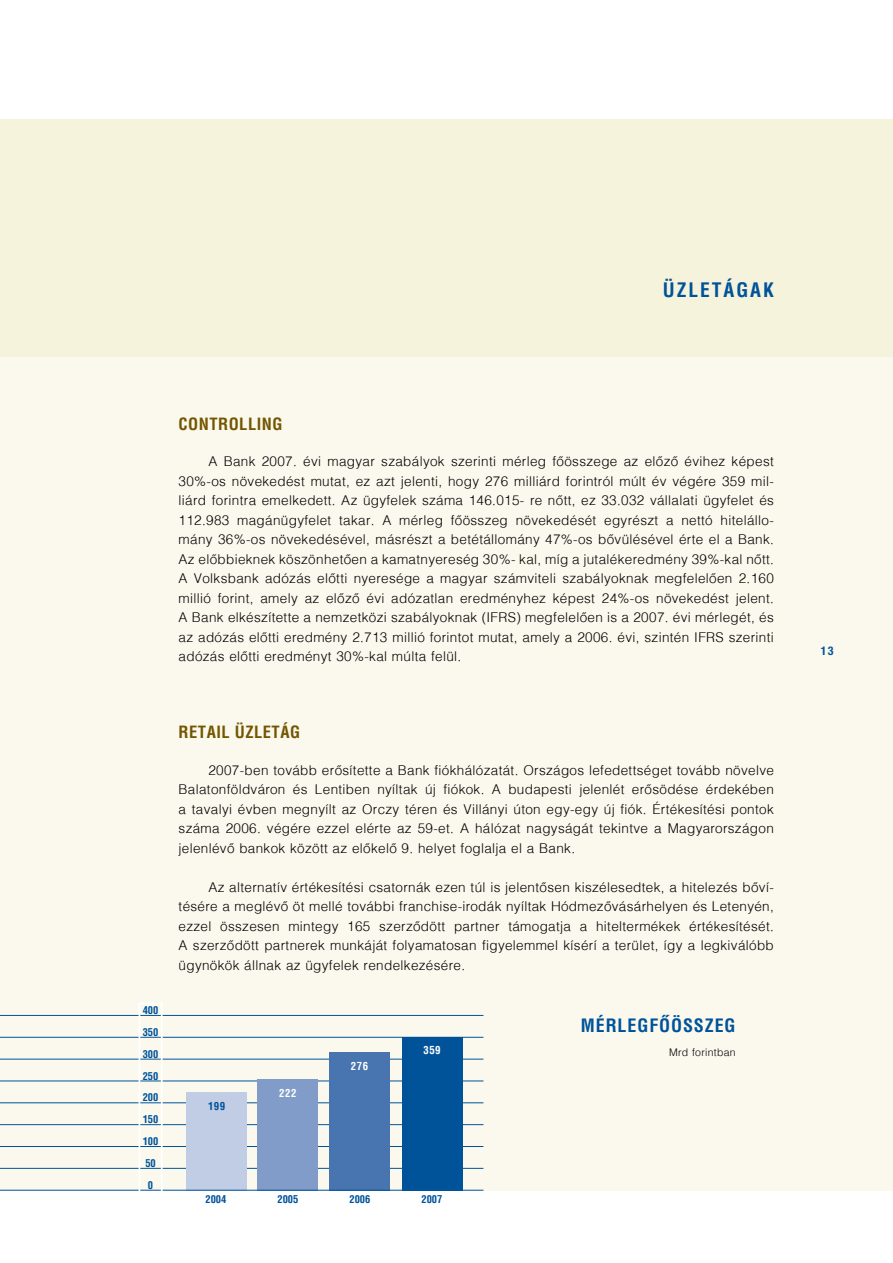
<style>
.page{position:relative;width:893px;height:1263px;background:#fff}
.page>*{position:absolute;margin:0;border:0;box-sizing:border-box;transform-origin:0 0}
.t1{font:700 condensed 19.5px "H Helvetica";letter-spacing:.1em;color:#005399}
.t2{font:700 condensed 18px "H Helvetica";letter-spacing:.05em;color:#005399}
.t3{font:700 condensed 16.5px "H Helvetica";color:#735600}
.t4{font:300 13.5px/19.5px "H Helvetica";letter-spacing:.025em;color:#000;text-align:justify}
.t5{font:700 condensed 12px "Helvetica Neue";color:#005399}
.t6{font:700 condensed 10.8px "H Helvetica";letter-spacing:.05em;color:#fff}
.t7{font:700 condensed 10.8px "H Helvetica";color:#005399}
.t8{font:700 condensed 10.5px/21.9px "H Helvetica";color:#005399;text-align:center}
.t9{font:300 10.5px "H Helvetica";letter-spacing:.025em;color:#000}
</style>
<div class="page">
<div style="left:0;top:119px;width:893px;height:238px;background:#f6f3dc"></div>
<div style="left:0;top:357px;width:893px;height:834px;background:#fbf9ee"></div>
<hr style="left:0;top:1168px;width:483px;height:1px;background:#005399">
<hr style="left:0;top:1146px;width:483px;height:1px;background:#005399">
<hr style="left:0;top:1124px;width:483px;height:1px;background:#005399">
<hr style="left:0;top:1102px;width:483px;height:1px;background:#005399">
<hr style="left:0;top:1080px;width:483px;height:1px;background:#005399">
<hr style="left:0;top:1059px;width:483px;height:1px;background:#005399">
<hr style="left:0;top:1037px;width:483px;height:1px;background:#005399">
<hr style="left:0;top:1015px;width:483px;height:1px;background:#005399">
<div style="left:187px;top:1092px;width:60px;height:98px;background:#c1cce5"></div>
<div style="left:258px;top:1079px;width:60px;height:111px;background:#829cc9"></div>
<div style="left:329px;top:1052px;width:61px;height:138px;background:#4874b0"></div>
<div style="left:402px;top:1037px;width:60px;height:153px;background:#005399"></div>
<hr style="left:0;top:1190px;width:483px;height:1px;background:#005399">
<div style="left:139px;top:1002px;width:24px;height:210px;border:2px solid #fff"></div>
<h1 class="t1" style="left:663px;top:278px;width:112px">ÜZLETÁGAK</h1>
<p class="t3" style="left:179px;top:414px;width:20px">CONTROLLING</p>
<p class="t4" style="left:179px;top:452px;width:597px;text-indent:30px">A Bank 2007. évi magyar szabályok szerinti mérleg főösszege az előző évihez képest 30%-os növekedést mutat, ez azt jelenti, hogy 276 milliárd forintról múlt év végére 359 mil&shy;liárd forintra emelkedett. Az ügyfelek száma 146.015- re nőtt, ez 33.032 vállalati ügyfelet és 112.983 magánügyfelet takar. A mérleg főösszeg növekedését egyrészt a nettó hitelállo&shy;mány 36%-os növekedésével, másrészt a betétállomány 47%-os bővülésével érte el a Bank.<br>Az előbbieknek köszönhetően a kamatnyereség 30%- kal, míg a jutalékeredmény 39%-kal nőtt.<br>A Volksbank adózás előtti nyeresége a magyar számviteli szabályoknak megfelelően 2.160 millió forint, amely az előző évi adózatlan eredményhez képest 24%-os növekedést jelent.<br>A Bank elkészítette a nemzetközi szabályoknak (IFRS) megfelelően is a 2007. évi mérlegét, és az adózás előtti eredmény 2.713 millió forintot mutat, amely a 2006. évi, szintén IFRS szerinti adózás előtti eredményt 30%-kal múlta felül.</p>
<p class="t3" style="left:179px;top:722px;width:20px">RETAIL</p>
<p class="t3" style="left:235px;top:722px;width:21px">ÜZLETÁG</p>
<p class="t4" style="left:179px;top:760px;width:597px;text-indent:30px">2007-ben tovább erősítette a Bank fiókhálózatát. Országos lefedettséget tovább növelve Balatonföldváron és Lentiben nyíltak új fiókok. A budapesti jelenlét erősödése érdekében a tavalyi évben megnyílt az Orczy téren és Villányi úton egy-egy új fiók. Értékesítési pontok száma 2006. végére ezzel elérte az 59-et. A hálózat nagyságát tekintve a Magyarországon jelenlévő bankok között az előkelő 9. helyet foglalja el a Bank.</p>
<p class="t4" style="left:179px;top:877px;width:597px;text-indent:30px">Az alternatív értékesítési csatornák ezen túl is jelentősen kiszélesedtek, a hitelezés bőví&shy;tésére a meglévő öt mellé további franchise-irodák nyíltak Hódmezővásárhelyen és Letenyén, ezzel összesen mintegy 165 szerződött partner támogatja a hiteltermékek értékesítését.<br>A szerződött partnerek munkáját folyamatosan figyelemmel kísérí a terület, így a legkiválóbb ügynökök állnak az ügyfelek rendelkezésére.</p>
<p class="t8" style="left:143px;top:999px;width:17px">400<br>350<br>300<br>250<br>200<br>150<br>100<br>50<br>0</p>
<h2 class="t2" style="left:581px;top:1015px;width:156px">MÉRLEGFÕÖSSZEG</h2>
<p class="t6" style="left:423px;top:1044px;width:19px">359</p>
<p class="t9" style="left:669px;top:1045px;width:68px">Mrd forintban</p>
<p class="t6" style="left:351px;top:1059px;width:19px">276</p>
<p class="t6" style="left:279px;top:1086px;width:19px">222</p>
<p class="t7" style="left:208px;top:1099px;width:19px">199</p>
<p class="t8" style="left:205px;top:1188px;width:22px">2004</p>
<p class="t8" style="left:277px;top:1188px;width:22px">2005</p>
<p class="t8" style="left:349px;top:1188px;width:22px">2006</p>
<p class="t8" style="left:421px;top:1188px;width:22px">2007</p>
<p class="t5" style="left:821px;top:643px;width:14px">13</p>
</div>
